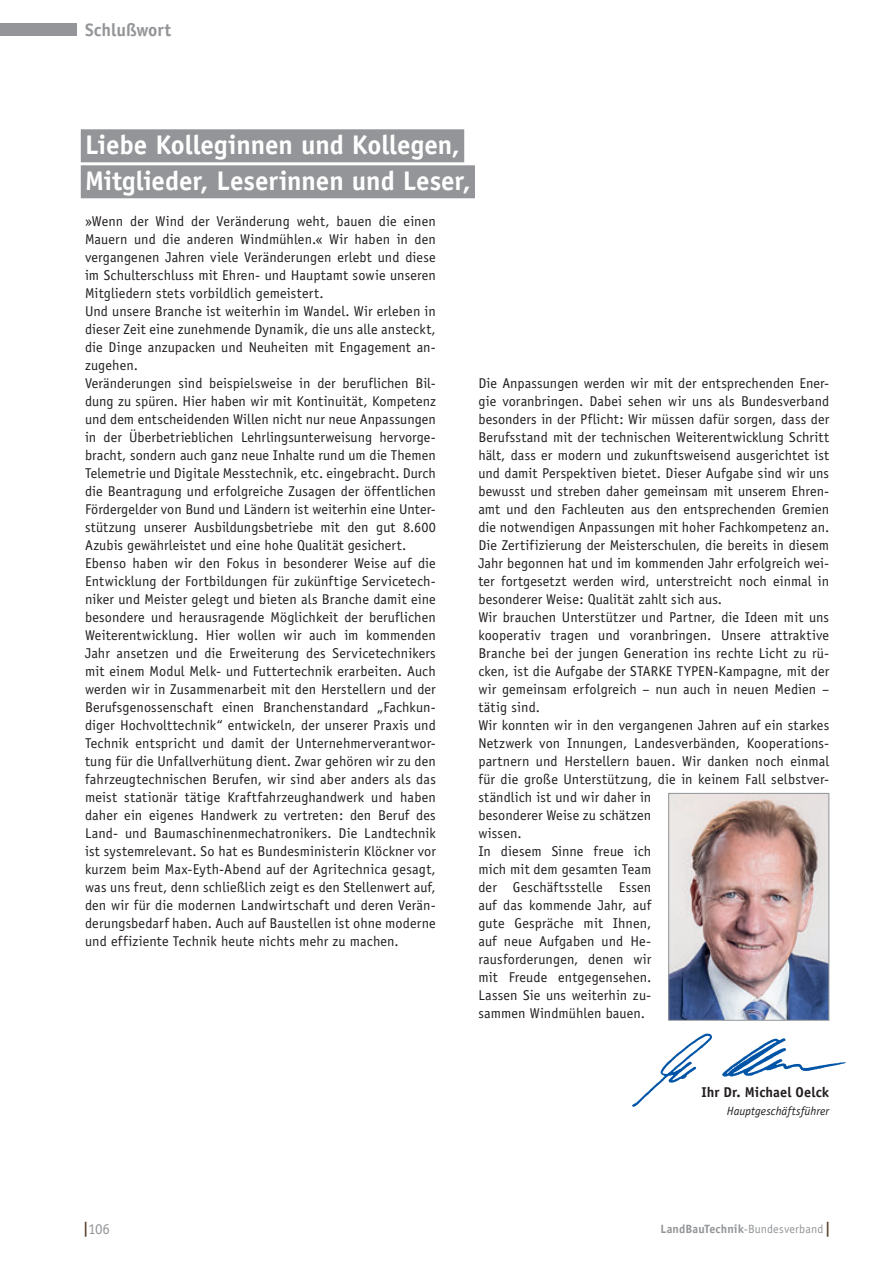
<style>
.page{position:relative;width:893px;height:1263px;background:#fff}
.page>*{position:absolute;margin:0;border:0;box-sizing:border-box;transform-origin:0 0}
.t1{font:700 27px/36px "Officina Sans";letter-spacing:-.005em;color:#fff}
.t2{font:700 18px "Officina Sans";letter-spacing:-.005em;color:#939598}
.t3{font:15px "Officina Sans";color:#939598}
.t4{font:14.25px/18px "Officina Sans";letter-spacing:.005em;color:#231f20}
.t5{font:700 14.25px "Officina Sans";letter-spacing:.005em;color:#231f20}
.t6{font:700 12px "Officina Sans";letter-spacing:.01em;color:#939598}
.t7{font:italic 12px "Officina Sans";letter-spacing:.005em;color:#231f20}
.s1{font-weight:700;color:#523d23}
.s2{font-weight:400}
.s3{font-size:15px;color:#523d23}
</style>
<div class="page">
<div style="left:0;top:23px;width:77px;height:13px;background:#939598"></div>
<img style="left:670px;top:795px;width:157px;height:206px">
<div style="left:668px;top:793px;width:161px;height:228px;border:1px solid #939598"></div>
<img style="left:632px;top:1001px;width:214px;height:106px">
<div style="left:81px;top:129px;width:383px;height:33px;background:#939598"></div>
<div style="left:81px;top:165px;width:394px;height:33px;background:#939598"></div>
<p class="t2" style="left:85px;top:18px;width:88px">Schlußwort</p>
<h1 class="t1" style="left:85px;top:126px;width:387px">Liebe Kolleginnen und Kollegen,<br>Mitglieder, Leserinnen und Leser,</h1>
<p class="t4" style="left:85px;top:212px;width:352px">»Wenn der Wind der Veränderung weht, bauen die einen Mauern und die anderen Windmühlen.« Wir haben in den vergangenen Jahren viele Veränderungen erlebt und diese im Schulterschluss mit Ehren- und Hauptamt sowie unseren Mitgliedern stets vorbildlich gemeistert.<br>Und unsere Branche ist weiterhin im Wandel. Wir erleben in dieser Zeit eine zunehmende Dynamik, die uns alle ansteckt, die Dinge anzupacken und Neuheiten mit Engagement an&shy;zugehen.<br>Veränderungen sind beispielsweise in der beruflichen Bil&shy;dung zu spüren. Hier haben wir mit Kontinuität, Kompetenz und dem entscheidenden Willen nicht nur neue Anpassungen in der Überbetrieblichen Lehrlingsunterweisung hervorge&shy;bracht, sondern auch ganz neue Inhalte rund um die Themen Telemetrie und Digitale Messtechnik, etc. eingebracht. Durch die Beantragung und erfolgreiche Zusagen der öffentlichen Fördergelder von Bund und Ländern ist weiterhin eine Unter&shy;stützung unserer Ausbildungsbetriebe mit den gut 8.600<br>Azubis gewährleistet und eine hohe Qualität gesichert.<br>Ebenso haben wir den Fokus in besonderer Weise auf die Entwicklung der Fortbildungen für zukünftige Servicetech&shy;niker und Meister gelegt und bieten als Branche damit eine besondere und herausragende Möglichkeit der beruflichen Weiterentwicklung. Hier wollen wir auch im kommenden Jahr ansetzen und die Erweiterung des Servicetechnikers mit einem Modul Melk- und Futtertechnik erarbeiten. Auch werden wir in Zusammenarbeit mit den Herstellern und der Berufsgenossenschaft einen Branchenstandard „Fachkun&shy;diger Hochvolttechnik“ entwickeln, der unserer Praxis und Technik entspricht und damit der Unternehmerverantwor&shy;tung für die Unfallverhütung dient. Zwar gehören wir zu den fahrzeugtechnischen Berufen, wir sind aber anders als das meist stationär tätige Kraftfahrzeughandwerk und haben daher ein eigenes Handwerk zu vertreten: den Beruf des Land- und Baumaschinenmechatronikers. Die Landtechnik ist systemrelevant. So hat es Bundesministerin Klöckner vor kurzem beim Max-Eyth-Abend auf der Agritechnica gesagt, was uns freut, denn schließlich zeigt es den Stellenwert auf, den wir für die modernen Landwirtschaft und deren Verän&shy;derungsbedarf haben. Auch auf Baustellen ist ohne moderne und effiziente Technik heute nichts mehr zu machen.</p>
<p class="t4" style="left:478px;top:374px;width:352px">Die Anpassungen werden wir mit der entsprechenden Ener&shy;gie voranbringen. Dabei sehen wir uns als Bundesverband besonders in der Pflicht: Wir müssen dafür sorgen, dass der Berufsstand mit der technischen Weiterentwicklung Schritt hält, dass er modern und zukunftsweisend ausgerichtet ist und damit Perspektiven bietet. Dieser Aufgabe sind wir uns bewusst und streben daher gemeinsam mit unserem Ehren&shy;amt und den Fachleuten aus den entsprechenden Gremien die notwendigen Anpassungen mit hoher Fachkompetenz an.<br>Die Zertifizierung der Meisterschulen, die bereits in diesem Jahr begonnen hat und im kommenden Jahr erfolgreich wei&shy;ter fortgesetzt werden wird, unterstreicht noch einmal in besonderer Weise: Qualität zahlt sich aus.<br>Wir brauchen Unterstützer und Partner, die Ideen mit uns kooperativ tragen und voranbringen. Unsere attraktive Branche bei der jungen Generation ins rechte Licht zu rü&shy;cken, ist die Aufgabe der STARKE TYPEN-Kampagne, mit der wir gemeinsam erfolgreich – nun auch in neuen Medien – tätig sind.<br>Wir konnten wir in den vergangenen Jahren auf ein starkes Netzwerk von Innungen, Landesverbänden, Kooperations&shy;partnern und Herstellern bauen. Wir danken noch einmal für die große Unterstützung, die in keinem Fall selbstver&shy;ständlich ist und wir daher in<br>besonderer Weise zu schätzen<br>wissen.<br>In diesem Sinne freue ich<br>mich mit dem gesamten Team<br>der Geschäftsstelle Essen<br>auf das kommende Jahr, auf<br>gute Gespräche mit Ihnen,<br>auf neue Aufgaben und He-<br>rausforderungen, denen wir<br>mit Freude entgegensehen.<br>Lassen Sie uns weiterhin zu-<br>sammen Windmühlen bauen.</p>
<p class="t5" style="left:702px;top:1083px;width:129px">Ihr Dr. Michael Oelck</p>
<p class="t7" style="left:727px;top:1104px;width:104px">Hauptgeschäftsführer</p>
<p class="t3" style="left:83px;top:1220px;width:29px"><span class="s1">|</span>106</p>
<p class="t6" style="left:660px;top:1221px;width:172px">LandBauTechnik<span class="s2">-Bundesverband</span> <span class="s3">|</span></p>
</div>
